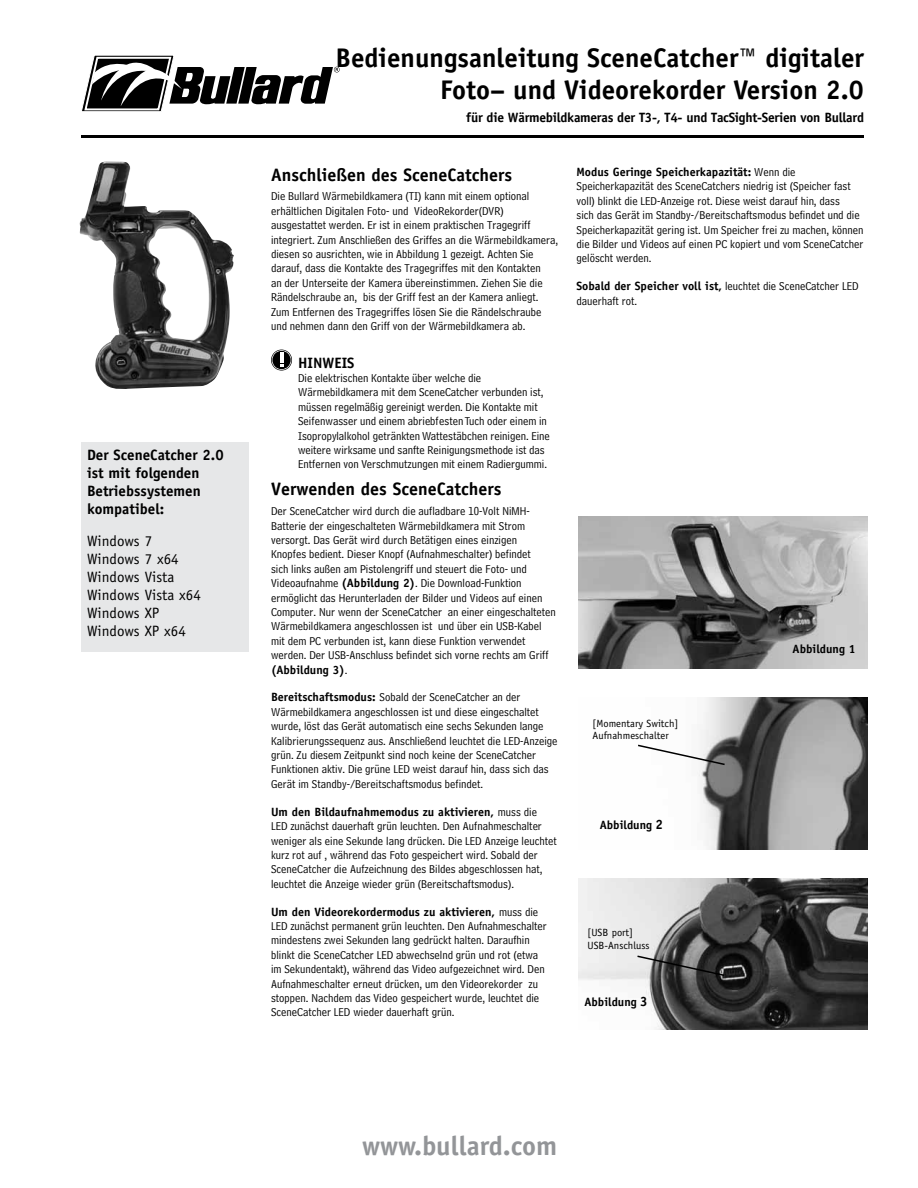
<style>
.page{position:relative;width:918px;height:1188px;background:#fff}
.page>*{position:absolute;margin:0;border:0;box-sizing:border-box;transform-origin:0 0}
.t1{font:700 27px/32.4px "Officina Sans";color:#000;text-align:right}
.t2{font:700 27px "Officina Sans";color:#939598}
.t3{font:700 18px "Officina Sans";color:#000}
.t4{font:700 15px/18px "Officina Sans";color:#000}
.t5{font:15px/18px "Officina Sans";color:#000}
.t6{font:700 13.5px "Officina Sans";letter-spacing:-.02em;color:#000}
.t7{font:12px/14.4px "Bell Centennial Address";color:#000}
.t8{font:700 12px "Officina Sans";color:#000}
.t9{font:10.5px/12.6px "Officina Sans";color:#000}
.s1{font-family:"Officina Sans";font-weight:700}
.s2{font-family:"Bell Centennial Address";font-weight:400}
.s3{font-size:13.5px}
</style>
<div class="page">
<svg style="left:81px;top:55px;width:259px;height:57px"></svg>
<hr style="left:81px;top:135px;width:783px;height:3px;background:#000">
<svg style="left:271px;top:350px;width:21px;height:21px"></svg>
<img style="left:579px;top:517px;width:289px;height:151px">
<img style="left:579px;top:878px;width:289px;height:152px">
<svg style="left:636px;top:954px;width:90px;height:23px;background:#606060"></svg>
<img style="left:79px;top:163px;width:155px;height:226px">
<div style="left:81px;top:443px;width:167px;height:209px;background:#e6e7e8"></div>
<img style="left:697px;top:697px;width:171px;height:152px">
<svg style="left:638px;top:744px;width:88px;height:22px"></svg>
<p class="t4" style="left:87px;top:446px;width:138px">Der SceneCatcher 2.0 ist mit folgenden<br>Betriebssystemen kompatibel:</p>
<p class="t5" style="left:87px;top:532px;width:115px">Windows 7<br>Windows 7 x64<br>Windows Vista<br>Windows Vista x64<br>Windows XP<br>Windows XP x64</p>
<h1 class="t1" style="left:336px;top:41px;width:530px">Bedienungsanleitung SceneCatcher™ digitaler<br>Foto– und Videorekorder Version 2.0</h1>
<p class="t6" style="left:466px;top:109px;width:399px">für die Wärmebildkameras der T3-, T4- und TacSight-Serien von Bullard</p>
<h2 class="t3" style="left:271px;top:163px;width:243px">Anschließen des SceneCatchers</h2>
<p class="t7" style="left:271px;top:189px;width:289px">Die Bullard Wärmebildkamera (TI) kann mit einem optional erhältlichen Digitalen Foto- und VideoRekorder(DVR) ausgestattet werden. Er ist in einem praktischen Tragegriff integriert. Zum Anschließen des Griffes an die Wärmebildkamera, diesen so ausrichten, wie in Abbildung 1 gezeigt. Achten Sie darauf, dass die Kontakte des Tragegriffes mit den Kontakten<br>an der Unterseite der Kamera übereinstimmen. Ziehen Sie die Rändelschraube an, bis der Griff fest an der Kamera anliegt.<br>Zum Entfernen des Tragegriffes lösen Sie die Rändelschraube und nehmen dann den Griff von der Wärmebildkamera ab.</p>
<p class="t4" style="left:298px;top:353px;width:58px">HINWEIS</p>
<p class="t7" style="left:298px;top:371px;width:253px">Die elektrischen Kontakte über welche die Wärmebildkamera mit dem SceneCatcher verbunden ist, müssen regelmäßig gereinigt werden. Die Kontakte mit Seifenwasser und einem abriebfesten Tuch oder einem in Isopropylalkohol getränkten Wattestäbchen reinigen. Eine weitere wirksame und sanfte Reinigungsmethode ist das Entfernen von Verschmutzungen mit einem Radiergummi.</p>
<h2 class="t3" style="left:271px;top:478px;width:232px">Verwenden des SceneCatchers</h2>
<p class="t7" style="left:271px;top:504px;width:286px">Der SceneCatcher wird durch die aufladbare 10-Volt NiMH-Batterie der eingeschalteten Wärmebildkamera mit Strom versorgt. Das Gerät wird durch Betätigen eines einzigen<br>Knopfes bedient. Dieser Knopf (Aufnahmeschalter) befindet<br>sich links außen am Pistolengriff und steuert die Foto- und Videoaufnahme <span class="s1">(Abbildung 2)</span>. Die Download-Funktion ermöglicht das Herunterladen der Bilder und Videos auf einen Computer. Nur wenn der SceneCatcher an einer eingeschalteten Wärmebildkamera angeschlossen ist und über ein USB-Kabel mit dem PC verbunden ist, kann diese Funktion verwendet werden. Der USB-Anschluss befindet sich vorne rechts am Griff</p>
<p class="t8" style="left:271px;top:662px;width:78px">(Abbildung 3)<span class="s2">.</span></p>
<p class="t7" style="left:271px;top:690px;width:288px"><span class="s1">Bereitschaftsmodus:</span> Sobald der SceneCatcher an der Wärmebildkamera angeschlossen ist und diese eingeschaltet wurde, löst das Gerät automatisch eine sechs Sekunden lange Kalibrierungssequenz aus. Anschließend leuchtet die LED-Anzeige grün. Zu diesem Zeitpunkt sind noch keine der SceneCatcher Funktionen aktiv. Die grüne LED weist darauf hin, dass sich das Gerät im Standby-/Bereitschaftsmodus befindet.</p>
<p class="t8" style="left:271px;top:804px;width:267px">Um den Bildaufnahmemodus zu aktivieren, <span class="s2">muss die</span></p>
<p class="t7" style="left:271px;top:819px;width:287px">LED zunächst dauerhaft grün leuchten. Den Aufnahmeschalter weniger als eine Sekunde lang drücken. Die LED Anzeige leuchtet kurz rot auf , während das Foto gespeichert wird. Sobald der SceneCatcher die Aufzeichnung des Bildes abgeschlossen hat, leuchtet die Anzeige wieder grün (Bereitschaftsmodus).</p>
<p class="t8" style="left:271px;top:904px;width:269px">Um den Videorekordermodus zu aktivieren, <span class="s2">muss die</span></p>
<p class="t7" style="left:271px;top:919px;width:277px">LED zunächst permanent grün leuchten. Den Aufnahmeschalter mindestens zwei Sekunden lang gedrückt halten. Daraufhin blinkt die SceneCatcher LED abwechselnd grün und rot (etwa im Sekundentakt), während das Video aufgezeichnet wird. Den Aufnahmeschalter erneut drücken, um den Videorekorder zu stoppen. Nachdem das Video gespeichert wurde, leuchtet die SceneCatcher LED wieder dauerhaft grün.</p>
<p class="t8" style="left:577px;top:164px;width:221px">Modus Geringe Speicherkapazität: <span class="s2">Wenn die</span></p>
<p class="t7" style="left:577px;top:179px;width:289px">Speicherkapazität des SceneCatchers niedrig ist (Speicher fast voll) blinkt die LED-Anzeige rot. Diese weist darauf hin, dass<br>sich das Gerät im Standby-/Bereitschaftsmodus befindet und die Speicherkapazität gering ist. Um Speicher frei zu machen, können die Bilder und Videos auf einen PC kopiert und vom SceneCatcher gelöscht werden.</p>
<p class="t7" style="left:577px;top:279px;width:284px"><span class="s1">Sobald der Speicher voll ist,</span> leuchtet die SceneCatcher LED dauerhaft rot.</p>
<p class="t9" style="left:593px;top:717px;width:87px">[Momentary Switch]<br>Aufnahmeschalter</p>
<p class="t8" style="left:600px;top:817px;width:65px">Abbildung <span class="s3">2</span></p>
<p class="t9" style="left:588px;top:926px;width:64px">[USB port]<br>USB-Anschluss</p>
<p class="t8" style="left:584px;top:995px;width:65px">Abbildung <span class="s3">3</span></p>
<p class="t8" style="left:793px;top:642px;width:65px">Abbildung 1</p>
<h1 class="t2" style="left:362px;top:1129px;width:197px">www.bullard.com</h1>
</div>
